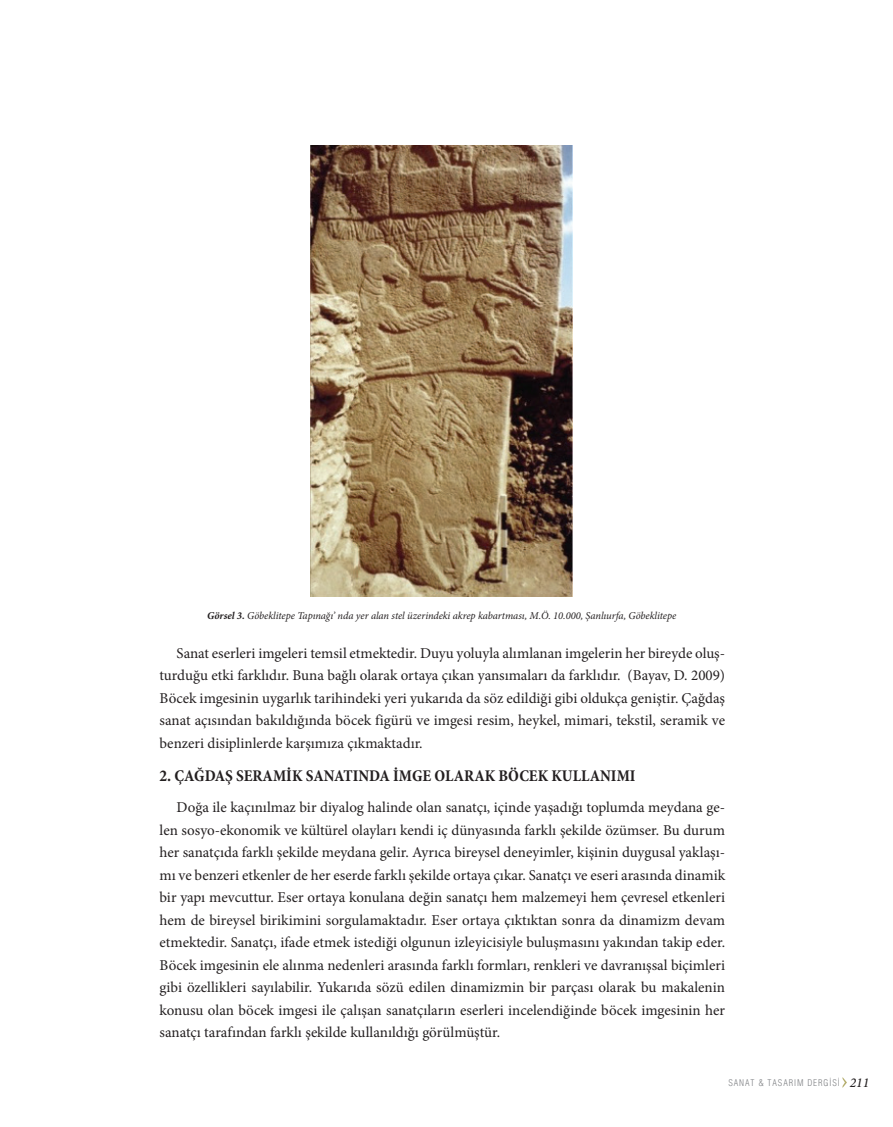
<style>
.page{position:relative;width:893px;height:1127px;background:#fff}
.page>*{position:absolute;margin:0;border:0;box-sizing:border-box;transform-origin:0 0}
.t1{font:700 condensed 16.5px "Minion Pro";color:#231f20}
.t2{font:15px/22.5px "Minion Pro";color:#231f20;text-align:justify}
.t3{font:italic 10.5px "Minion Pro";letter-spacing:-.01em;color:#231f20}
.t4{font:300 condensed 9px "Helvetica";letter-spacing:.1em;color:#808285}
.s1{font-weight:700}
.s2{font-family:"Minion Pro";font-weight:500;font-style:italic;font-stretch:normal;font-size:13.5px;color:#231f20}
</style>
<div class="page">
<svg style="left:842px;top:1077px;width:5px;height:11px"></svg>
<img style="left:311px;top:146px;width:261px;height:451px">
<p class="t3" style="left:207px;top:609px;width:471px"><span class="s1">Görsel 3.</span> Göbeklitepe Tapınağı’ nda yer alan stel üzerindeki akrep kabartması, M.Ö. 10.000, Şanlıurfa, Göbeklitepe</p>
<p class="t2" style="left:160px;top:642px;width:567px;text-indent:17px">Sanat eserleri imgeleri temsil etmektedir. Duyu yoluyla alımlanan imgelerin her bireyde oluş&shy;turduğu etki farklıdır. Buna bağlı olarak ortaya çıkan yansımaları da farklıdır. (Bayav, D. 2009)<br>Böcek imgesinin uygarlık tarihindeki yeri yukarıda da söz edildiği gibi oldukça geniştir. Çağdaş sanat açısından bakıldığında böcek figürü ve imgesi resim, heykel, mimari, tekstil, seramik ve benzeri disiplinlerde karşımıza çıkmaktadır.</p>
<p class="t1" style="left:160px;top:764px;width:478px">2. ÇAĞDAŞ SERAMİK SANATINDA İMGE OLARAK BÖCEK KULLANIMI</p>
<p class="t2" style="left:160px;top:796px;width:567px;text-indent:17px">Doğa ile kaçınılmaz bir diyalog halinde olan sanatçı, içinde yaşadığı toplumda meydana ge&shy;len sosyo-ekonomik ve kültürel olayları kendi iç dünyasında farklı şekilde özümser. Bu durum her sanatçıda farklı şekilde meydana gelir. Ayrıca bireysel deneyimler, kişinin duygusal yaklaşı&shy;mı ve benzeri etkenler de her eserde farklı şekilde ortaya çıkar. Sanatçı ve eseri arasında dinamik bir yapı mevcuttur. Eser ortaya konulana değin sanatçı hem malzemeyi hem çevresel etkenleri hem de bireysel birikimini sorgulamaktadır. Eser ortaya çıktıktan sonra da dinamizm devam etmektedir. Sanatçı, ifade etmek istediği olgunun izleyicisiyle buluşmasını yakından takip eder.<br>Böcek imgesinin ele alınma nedenleri arasında farklı formları, renkleri ve davranışsal biçimleri gibi özellikleri sayılabilir. Yukarıda sözü edilen dinamizmin bir parçası olarak bu makalenin konusu olan böcek imgesi ile çalışan sanatçıların eserleri incelendiğinde böcek imgesinin her sanatçı tarafından farklı şekilde kullanıldığı görülmüştür.</p>
<p class="t4" style="left:728px;top:1078px;width:142px">SANAT &amp; TASARIM DERGİSİ <span class="s2">211</span></p>
</div>
